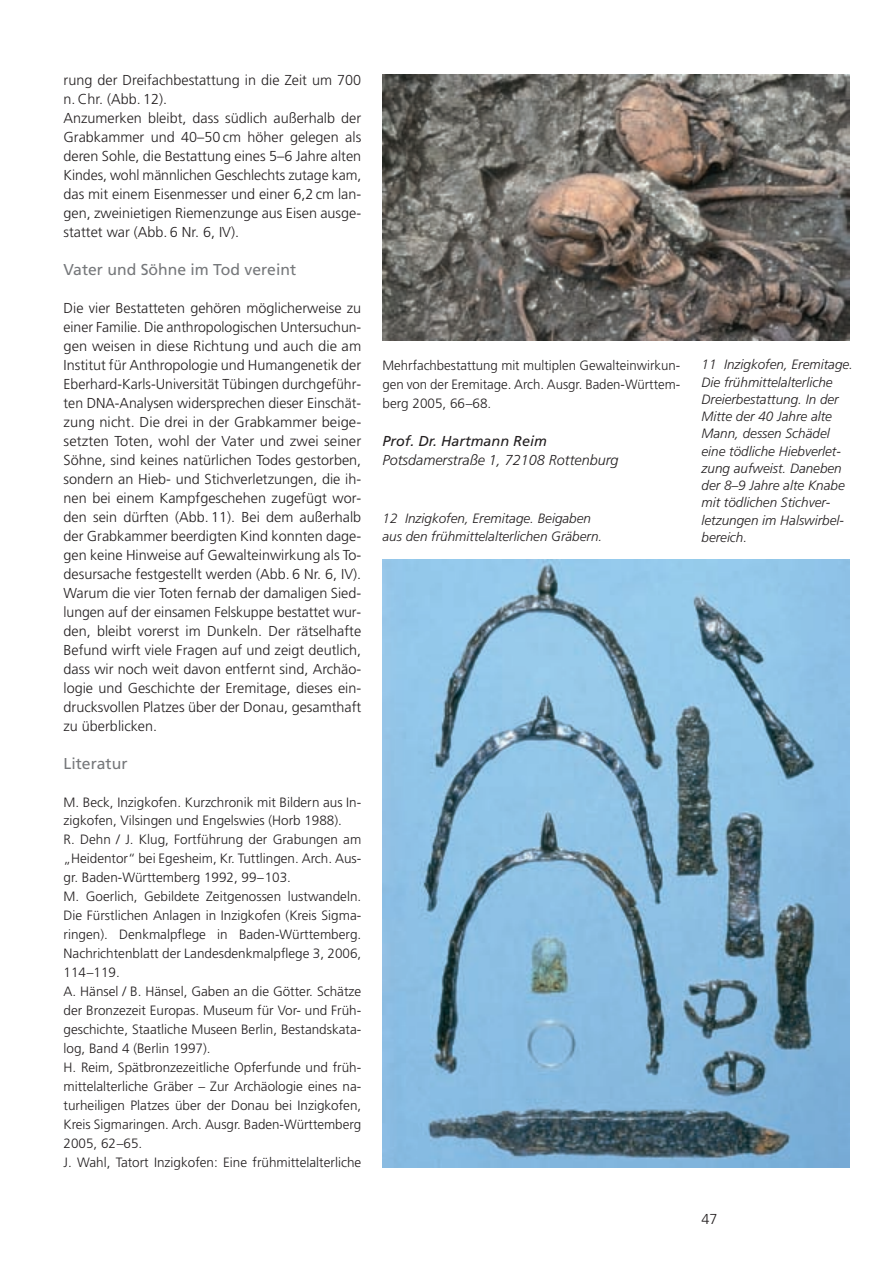
<style>
.page{position:relative;width:893px;height:1263px;background:#fff}
.page>*{position:absolute;margin:0;border:0;box-sizing:border-box;transform-origin:0 0}
.t1{font:15.75px "Frutiger";color:#76787b}
.t2{font:300 14.4px/19px "Frutiger";color:#231f20}
.t3{font:italic 300 14.4px "Frutiger";color:#231f20}
.t4{font:italic 14.4px "Frutiger";color:#231f20}
.t5{font:300 13.5px/19px "Frutiger";color:#231f20}
.t6{font:italic 300 13.5px/17.2px "Frutiger";color:#231f20}
</style>
<div class="page">
<img style="left:382px;top:74px;width:468px;height:266px">
<img style="left:382px;top:560px;width:467px;height:607px">
<p class="t2" style="left:64px;top:72px;width:299px">rung der Dreifachbestattung in die Zeit um 700 n. Chr. (Abb. 12).<br>Anzumerken bleibt, dass südlich außerhalb der Grabkammer und 40–50 cm höher gelegen als deren Sohle, die Bestattung eines 5–6 Jahre alten Kindes, wohl männlichen Geschlechts zutage kam, das mit einem Eisenmesser und einer 6,2 cm lan&shy;gen, zweinietigen Riemenzunge aus Eisen ausge&shy;stattet war (Abb. 6 Nr. 6, IV).</p>
<p class="t1" style="left:64px;top:263px;width:234px">Vater und Söhne im Tod vereint</p>
<p class="t2" style="left:64px;top:300px;width:299px;text-align:justify">Die vier Bestatteten gehören möglicherweise zu einer Familie. Die anthropologischen Untersuchu n - gen weisen in diese Richtung und auch die am Ins titut für Anthropologie und Humangenetik der Eberhard-Karls-Universität Tübingen durchgefü h r&shy;ten DNA-Analysen widersprechen dieser Einschät&shy;zung nicht. Die drei in der Grabkammer beige&shy;setzten Toten, wohl der Vater und zwei seiner Söhne, sind keines natürlichen Todes gestorben, sondern an Hieb- und Stichverletzungen, die ih&shy;nen bei einem Kampfgeschehen zugefügt wor&shy;den sein dürften (Abb. 11). Bei dem außerhalb der Grabkammer beerdigten Kind konnten dage&shy;gen keine Hinweise auf Gewalteinwirkung als To&shy;desursache festgestellt werden (Abb. 6 Nr. 6, IV).<br>Warum die vier Toten fernab der damaligen Sied&shy;lungen auf der einsamen Felskuppe bestattet wur&shy;den, bleibt vorerst im Dunkeln. Der rätselhafte Befund wirft viele Fragen auf und zeigt deutlich, dass wir noch weit davon entfernt sind, Archäo&shy;logie und Geschichte der Eremitage, dieses ein&shy;drucksvollen Platzes über der Donau, gesamthaft zu überblicken.</p>
<p class="t1" style="left:64px;top:757px;width:65px">Literatur</p>
<p class="t5" style="left:64px;top:793px;width:299px">M. Beck, Inzigkofen. Kurzchronik mit Bildern aus In&shy;zigkofen, Vilsingen und Engelswies (Horb 1988).<br>R. Dehn / J. Klug, Fortführung der Grabungen am „Heidentor“ bei Egesheim, Kr. Tuttlingen. Arch. Aus - gr. Baden-Württemberg 1992, 99–103.<br>M. Goerlich, Gebildete Zeitgenossen lustwandeln.<br>Die Fürstlichen Anlagen in Inzigkofen (Kreis Sigma&shy;ringen). Denkmalpflege in Baden-Württemberg.<br>Nachrichtenblatt der Landesdenkmalpflege 3, 2006, 114–119.<br>A. Hänsel / B. Hänsel, Gaben an die Götter. Schätze der Bronzezeit Europas. Museum für Vor- und Früh&shy;geschichte, Staatliche Museen Berlin, Bestandskata&shy;log, Band 4 (Berlin 1997).<br>H. Reim, Spätbronzezeitliche Opferfunde und früh&shy;mittelalterliche Gräber – Zur Archäologie eines na&shy;turheiligen Platzes über der Donau bei Inzigkofen, Kreis Sigmaringen. Arch. Ausgr. Baden-Württemberg 2005, 62–65.<br>J. Wahl, Tatort Inzigkofen: Eine frühmittelalterliche</p>
<p class="t5" style="left:382px;top:357px;width:299px;text-align:justify">Mehrfachbestattung mit multiplen Gewalteinwirku n&shy;gen von der Eremitage. Arch. Ausgr. Baden-Württem&shy;berg 2005, 66–68.</p>
<p class="t4" style="left:382px;top:435px;width:166px">Prof. Dr. Hartmann Reim</p>
<p class="t3" style="left:382px;top:454px;width:238px">Potsdamerstraße 1, 72108 Rottenburg</p>
<p class="t6" style="left:382px;top:511px;width:221px">12 Inzigkofen, Eremitage. Beigaben aus den frühmittelalterlichen Gräbern.</p>
<p class="t6" style="left:701px;top:357px;width:153px">11 Inzigkofen, Eremitage.<br>Die frühmittelalterliche<br>Dreierbestattung. In der<br>Mitte der 40 Jahre alte<br>Mann, dessen Schädel eine tödliche Hiebverlet&shy;zung aufweist. Daneben der 8–9 Jahre alte Knabe mit tödlichen Stichver - letzungen im Halswirbel&shy;bereich.</p>
<p class="t2" style="left:701px;top:1211px;width:18px">47</p>
</div>
